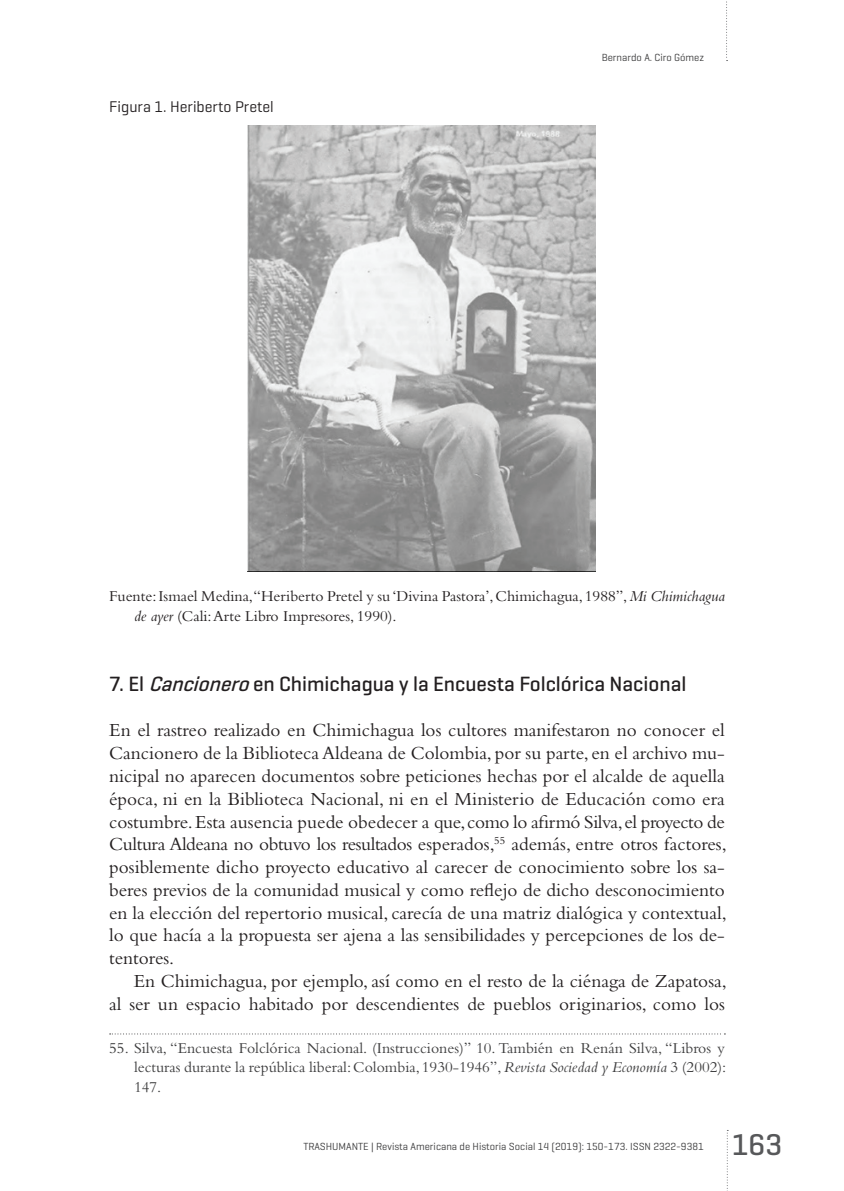
<style>
.page{position:relative;width:844px;height:1191px;background:#fff}
.page>*{position:absolute;margin:0;border:0;box-sizing:border-box;transform-origin:0 0}
.t1{font:500 30.62px "Geogrotesque";color:#57585a}
.t2{font:500 21px "Geogrotesque";color:#231f20}
.t3{font:19.25px/22.8px "Bembo Std";color:#231f20;text-align:justify}
.t4{font:15.75px/19.2px "Bembo Std";color:#3e3e3f;text-align:justify}
.t5{font:15.75px/19.2px "Bembo Std";color:#231f20}
.t6{font:15.75px "Geogrotesque";color:#231f20}
.t7{font:10.5px "Geogrotesque";color:#3e3e3f}
.s1{font-style:italic}
</style>
<div class="page">
<svg style="left:726px;top:1130px;width:2px;height:61px"></svg>
<svg style="left:726px;top:1px;width:1px;height:60px"></svg>
<img style="left:247px;top:126px;width:348px;height:445px">
<svg style="left:110px;top:1033px;width:615px;height:1px"></svg>
<p class="t6" style="left:109px;top:97px;width:166px">Figura 1. Heriberto Pretel</p>
<p class="t7" style="left:601px;top:51px;width:104px">Bernardo A. Ciro Gómez</p>
<p class="t5" style="left:134px;top:586px;width:592px;text-indent:-25px">Fuente: Ismael Medina,“Heriberto Pretel y su ‘Divina Pastora’, Chimichagua, 1988”, <span class="s1">Mi Chimichagua de ayer</span> (Cali: Arte Libro Impresores, 1990).</p>
<p class="t2" style="left:109px;top:670px;width:578px">7. El <span class="s1">Cancionero</span>en Chimichagua y la Encuesta Folclórica Nacional</p>
<p class="t3" style="left:109px;top:718px;width:619px">En el rastreo realizado en Chimichagua los cultores manifestaron no conocer el Cancionero de la Biblioteca Aldeana de Colombia, por su parte, en el archivo mu&shy;nicipal no aparecen documentos sobre peticiones hechas por el alcalde de aquella época, ni en la Biblioteca Nacional, ni en el Ministerio de Educación como era costumbre. Esta ausencia puede obedecer a que, como lo afirmó Silva, el proyecto de Cultura Aldeana no obtuvo los resultados esperados,<sup>55</sup> además, entre otros factores, posiblemente dicho proyecto educativo al carecer de conocimiento sobre los sa&shy;beres previos de la comunidad musical y como reflejo de dicho desconocimiento en la elección del repertorio musical, carecía de una matriz dialógica y contextual, lo que hacía a la propuesta ser ajena a las sensibilidades y percepciones de los de&shy;tentores.</p>
<p class="t3" style="left:109px;top:969px;width:619px;text-align:right">En Chimichagua, por ejemplo, así como en el resto de la ciénaga de Zapatosa,<br>al ser un espacio habitado por descendientes de pueblos originarios, como los</p>
<p class="t4" style="left:134px;top:1038px;width:593px;text-indent:-25px">55. Silva, “Encuesta Folclórica Nacional. (Instrucciones)” 10. También en Renán Silva, “Libros y lecturas durante la república liberal: Colombia, 1930-1946”, <span class="s1">Revista Sociedad y Economía</span> 3 (2002):<br>147.</p>
<p class="t7" style="left:303px;top:1139px;width:402px">TRASHUMANTE | Revista Americana de Historia Social 14 (2019): 150-173. ISSN 2322-9381</p>
<h1 class="t1" style="left:731px;top:1125px;width:52px">163</h1>
</div>
